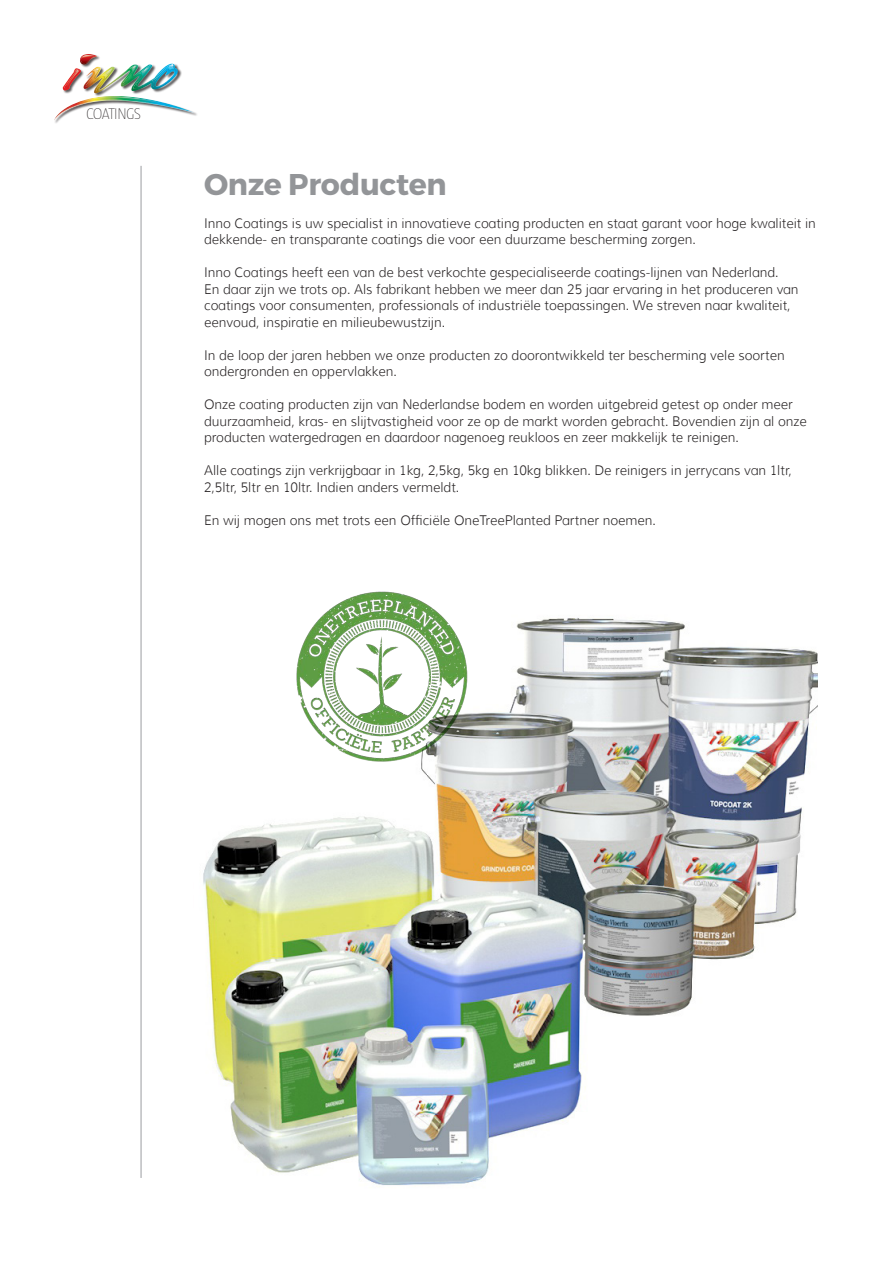
<style>
.page{position:relative;width:893px;height:1263px;background:#fff}
.page>*{position:absolute;margin:0;border:0;box-sizing:border-box;transform-origin:0 0}
.t1{font:700 30px "Montserrat";letter-spacing:-.01em;color:#939598}
.t2{font:200 15.75px "Taz";letter-spacing:-.04em;color:#231f20}
.t3{font:300 13.5px/16.5px "Muli";color:#231f20;scale:.95 1}
</style>
<div class="page">
<div style="left:54px;top:54px;width:143px;height:70px;background:#231f20;opacity:.75"></div>
<img style="left:80px;top:54px;width:17px;height:1px">
<img style="left:63px;top:68px;width:18px;height:23px">
<img style="left:83px;top:64px;width:89px;height:26px">
<img style="left:64px;top:69px;width:15px;height:19px">
<img style="left:123px;top:65px;width:53px;height:24px">
<img style="left:99px;top:70px;width:28px;height:5px">
<svg style="left:106px;top:69px;width:6px;height:6px"></svg>
<svg style="left:76px;top:55px;width:23px;height:21px"></svg>
<svg style="left:142px;top:68px;width:6px;height:5px"></svg>
<svg style="left:169px;top:64px;width:4px;height:3px"></svg>
<img style="left:54px;top:96px;width:140px;height:25px">
<img style="left:82px;top:97px;width:78px;height:6px">
<hr style="left:140px;top:166px;width:2px;height:1012px;background:#bcbdc0">
<img style="left:203px;top:618px;width:615px;height:569px">
<img style="left:296px;top:591px;width:172px;height:172px">
<p class="t2" style="left:86px;top:105px;width:56px">COATINGS</p>
<p class="t1" style="left:204px;top:166px;width:244px">Onze Producten</p>
<p class="t3" style="left:204px;top:215px;width:645px">Inno Coatings is uw specialist in innovatieve coating producten en staat garant voor hoge kwaliteit in dekkende- en transparante coatings die voor een duurzame bescherming zorgen.</p>
<p class="t3" style="left:204px;top:264px;width:627px">Inno Coatings heeft een van de best verkochte gespecialiseerde coatings-lijnen van Nederland.<br>En daar zijn we trots op. Als fabrikant hebben we meer dan 25 jaar ervaring in het produceren van coatings voor consumenten, professionals of industriële toepassingen. We streven naar kwaliteit, eenvoud, inspiratie en milieubewustzijn.</p>
<p class="t3" style="left:204px;top:347px;width:613px">In de loop der jaren hebben we onze producten zo doorontwikkeld ter bescherming vele soorten ondergronden en oppervlakken.</p>
<p class="t3" style="left:204px;top:396px;width:636px">Onze coating producten zijn van Nederlandse bodem en worden uitgebreid getest op onder meer duurzaamheid, kras- en slijtvastigheid voor ze op de markt worden gebracht. Bovendien zijn al onze producten watergedragen en daardoor nagenoeg reukloos en zeer makkelijk te reinigen.</p>
<p class="t3" style="left:204px;top:462px;width:620px">Alle coatings zijn verkrijgbaar in 1kg, 2,5kg, 5kg en 10kg blikken. De reinigers in jerrycans van 1ltr,<br>2,5ltr, 5ltr en 10ltr. Indien anders vermeldt.</p>
<p class="t3" style="left:204px;top:512px;width:477px">En wij mogen ons met trots een Officiële OneTreePlanted Partner noemen.</p>
</div>
